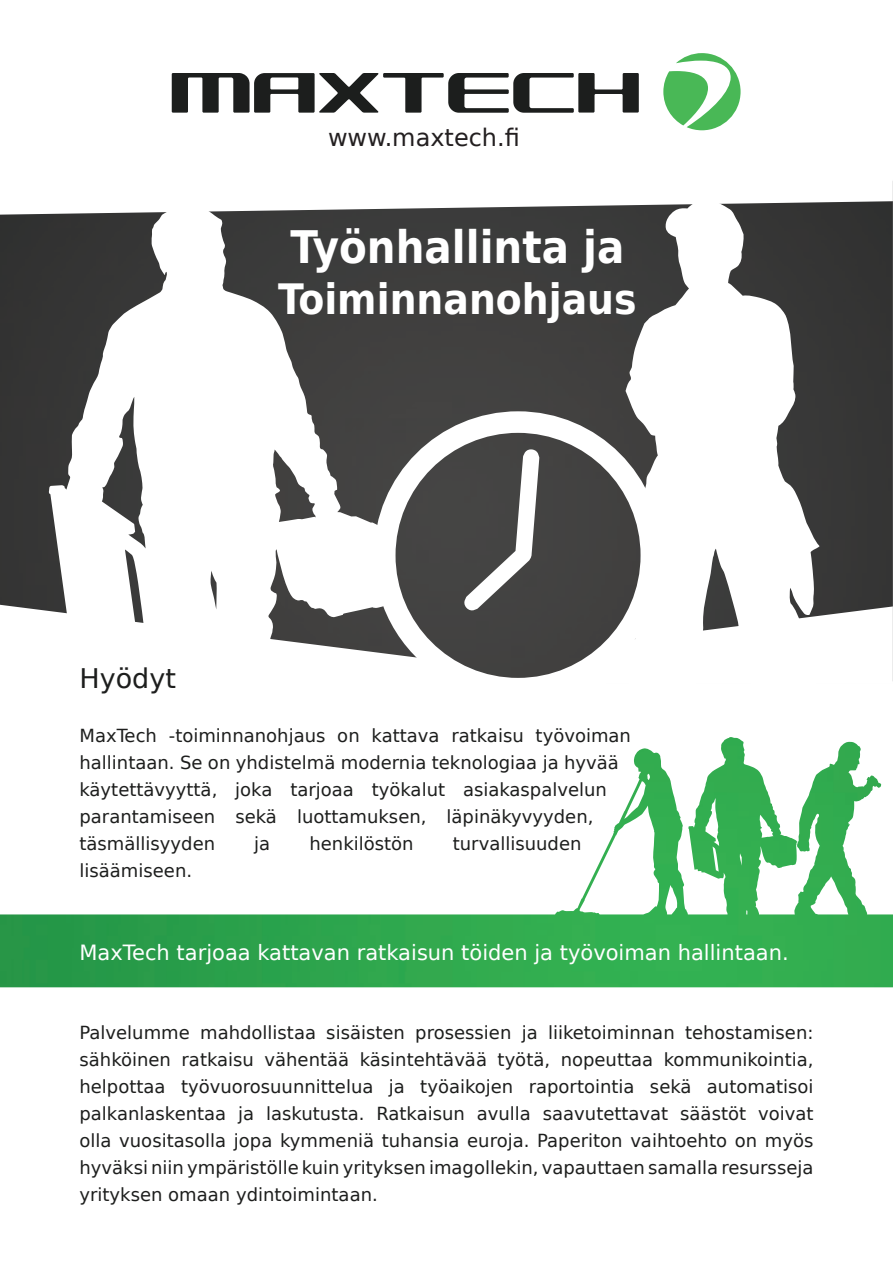
<style>
.page{position:relative;width:893px;height:1263px;background:#fff}
.page>*{position:absolute;margin:0;border:0;box-sizing:border-box;transform-origin:0 0}
.t1{font:700 45px "DejaVu Sans Condensed";color:#fff}
.t2{font:700 42px "DejaVu Sans Condensed";color:#fff}
.t3{font:27px "DejaVu Sans";color:#1d1e1d}
.t4{font:24px "DejaVu Sans";color:#231f20}
.t5{font:21px "DejaVu Sans";color:#fff}
.t6{font:18px/27px "DejaVu Sans";color:#1d1e1d}
</style>
<div class="page">
<img style="left:0;top:215px;width:893px;height:391px">
<img style="left:0;top:181px;width:893px;height:34px">
<img style="left:0;top:605px;width:49px;height:6px">
<img style="left:820px;top:606px;width:73px;height:75px">
<img style="left:49px;top:206px;width:340px;height:446px">
<img style="left:626px;top:197px;width:194px;height:434px">
<img style="left:374px;top:411px;width:288px;height:267px">
<div style="left:396px;top:433px;width:245px;height:245px;background:#424241;border-radius:123px"></div>
<img style="left:461px;top:449px;width:78px;height:164px">
<img style="left:0;top:934px;width:893px;height:53px">
<img style="left:0;top:914px;width:395px;height:20px">
<img style="left:395px;top:741px;width:498px;height:193px">
<img style="left:625px;top:737px;width:213px;height:88px">
<img style="left:676px;top:737px;width:53px;height:177px">
<svg style="left:172px;top:73px;width:467px;height:40px"></svg>
<svg style="left:663px;top:53px;width:78px;height:77px"></svg>
<p class="t4" style="left:328px;top:117px;width:193px">www.maxtech.fi</p>
<p class="t1" style="left:290px;top:210px;width:335px">Työnhallinta ja</p>
<p class="t2" style="left:278px;top:264px;width:360px">Toiminnanohjaus</p>
<p class="t3" style="left:80px;top:655px;width:98px">Hyödyt</p>
<p class="t6" style="left:80px;top:722px;width:553px">MaxTech -toiminnanohjaus on kattava ratkaisu työvoiman hallintaan. Se on yhdistelmä modernia teknologiaa ja hyvää käytettävyyttä, joka tarjoaa työkalut asiakaspalvelun parantamiseen sekä luottamuksen, läpinäkyvyyden, täsmällisyyden</p>
<p class="t6" style="left:254px;top:830px;width:18px">ja</p>
<p class="t6" style="left:309px;top:830px;width:106px">henkilöstön</p>
<p class="t6" style="left:453px;top:830px;width:130px">turvallisuuden</p>
<p class="t6" style="left:80px;top:857px;width:114px">lisäämiseen.</p>
<p class="t5" style="left:80px;top:934px;width:711px">MaxTech tarjoaa kattavan ratkaisun töiden ja työvoiman hallintaan.</p>
<p class="t6" style="left:80px;top:1019px;width:735px;text-align:justify">Palvelumme mahdollistaa sisäisten prosessien ja liiketoiminnan tehostamisen: sähköinen ratkaisu vähentää käsintehtävää työtä, nopeuttaa kommunikointia, helpottaa työvuorosuunnittelua ja työaikojen raportointia sekä automatisoi palkanlaskentaa ja laskutusta. Ratkaisun avulla saavutettavat säästöt voivat olla vuositasolla jopa kymmeniä tuhansia euroja. Paperiton vaihtoehto on myös hyväksi niin ympäristölle kuin yrityksen imagollekin, vapauttaen samalla resursseja yrityksen omaan ydintoimintaan.</p>
</div>
